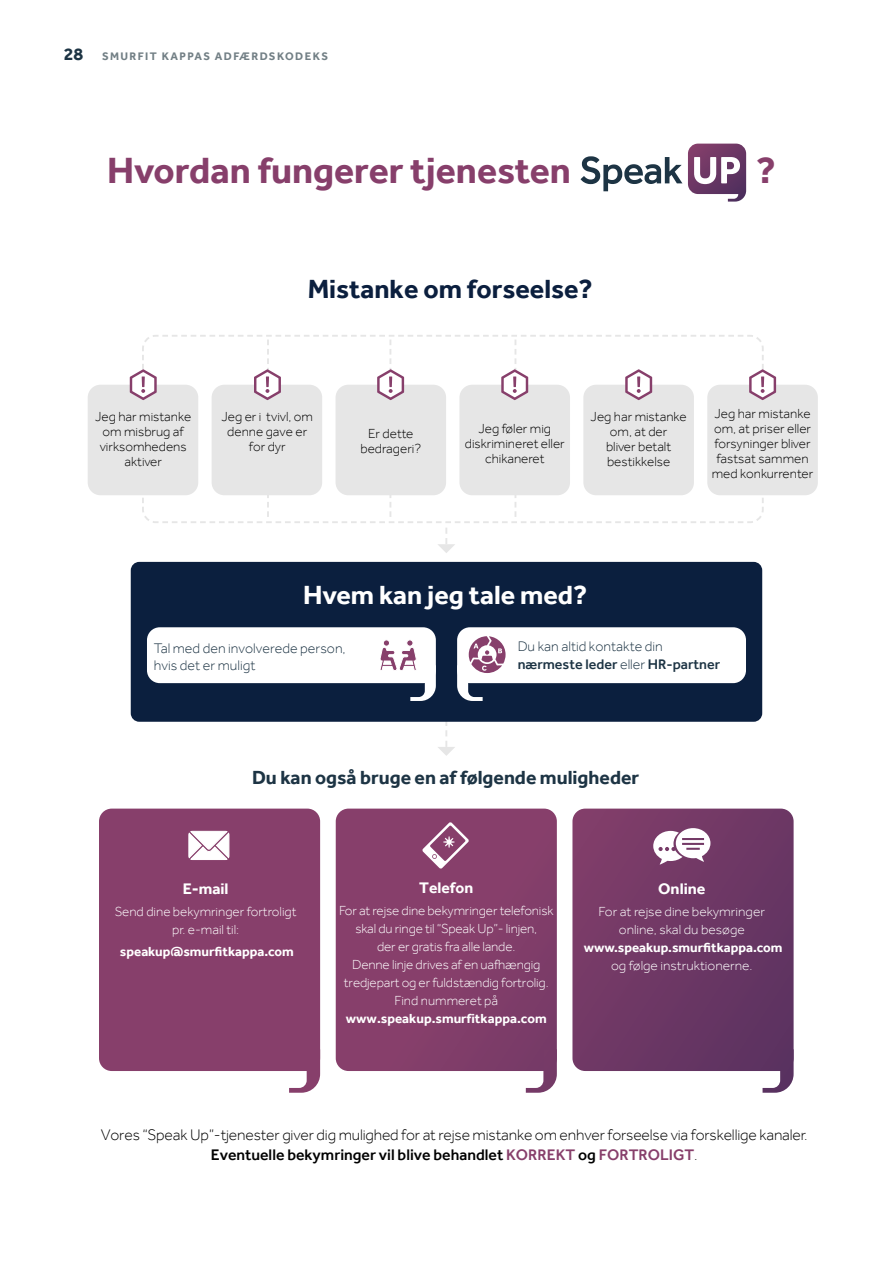
<style>
.page{position:relative;width:893px;height:1263px;background:#fff}
.page>*{position:absolute;margin:0;border:0;box-sizing:border-box;transform-origin:0 0}
.t1{font:700 37.5px "Effra Corp";color:#873f6b}
.t2{font:700 27px "Effra Corp";color:#0b1f3e}
.t3{font:700 27px "Effra Corp";color:#fff}
.t4{font:700 19.5px "Effra Corp";color:#1d3444}
.t5{font:300 15.75px/20.4px "Effra Corp";letter-spacing:-.01em;color:#000;text-align:center}
.t6{font:700 15.75px "Effra Corp";color:#fff}
.t7{font:300 14.25px/17.2px "Effra Corp";color:#1d3444}
.t8{font:300 13.5px/18px "Effra Corp";letter-spacing:-.01em;color:#fff;text-align:center}
.t9{font:300 13.5px/15px "Effra Corp";color:#000;text-align:center}
.t10{font:700 13.5px "Effra Corp";color:#fff}
.t11{font:700 11.25px "Effra Corp";letter-spacing:.125em;color:#727f85}
.s1{font-size:18px;color:#1d3444}
.s2{font-weight:500}
.s3{font-weight:500;color:#873f6b}
</style>
<div class="page">
<div style="left:131px;top:562px;width:631px;height:160px;background:#0b1f3e;border-radius:9px"></div>
<div style="left:99px;top:808px;width:221px;height:263px;background:#873f6b"></div>
<svg style="left:289px;top:1049px;width:31px;height:44px"></svg>
<svg style="left:336px;top:808px;width:221px;height:263px;background:#85406b"></svg>
<svg style="left:526px;top:1049px;width:31px;height:44px"></svg>
<svg style="left:572px;top:808px;width:222px;height:263px;background:#6f3966"></svg>
<svg style="left:762px;top:1049px;width:32px;height:44px"></svg>
<div style="left:88px;top:385px;width:110px;height:110px;background:#e6e6e6;border-radius:13px"></div>
<div style="left:707px;top:385px;width:111px;height:110px;background:#e6e6e6;border-radius:13px"></div>
<svg style="left:749px;top:355px;width:27px;height:148px"></svg>
<svg style="left:130px;top:335px;width:613px;height:218px"></svg>
<svg style="left:437px;top:721px;width:18px;height:35px"></svg>
<svg style="left:580px;top:156px;width:102px;height:35px"></svg>
<svg style="left:688px;top:144px;width:58px;height:58px"></svg>
<svg style="left:422px;top:822px;width:47px;height:47px"></svg>
<svg style="left:188px;top:830px;width:42px;height:30px"></svg>
<svg style="left:653px;top:828px;width:57px;height:37px"></svg>
<div style="left:457px;top:627px;width:289px;height:56px;background:#fff;border-radius:13px"></div>
<svg style="left:457px;top:636px;width:49px;height:65px"></svg>
<div style="left:147px;top:627px;width:289px;height:56px;background:#fff;border-radius:13px"></div>
<div style="left:383px;top:639px;width:7px;height:8px;border:1px solid #fff;border-radius:50%"></div>
<div style="left:406px;top:639px;width:8px;height:8px;border:1px solid #fff;border-radius:50%"></div>
<svg style="left:380px;top:640px;width:56px;height:61px"></svg>
<p class="t11" style="left:64px;top:49px;width:266px"><span class="s1">28</span> SMURFIT KAPPAS ADFÆRDSKODEKS</p>
<h1 class="t1" style="left:107px;top:148px;width:465px">Hvordan fungerer tjenesten</h1>
<h1 class="t1" style="left:756px;top:148px;width:21px">?</h1>
<h2 class="t2" style="left:308px;top:272px;width:287px">Mistanke om forseelse?</h2>
<p class="t9" style="left:95px;top:409px;width:98px">Jeg har mistanke om misbrug af virksomhedens aktiver</p>
<p class="t9" style="left:221px;top:409px;width:93px">Jeg er i tvivl, om denne gave er for dyr</p>
<p class="t9" style="left:360px;top:426px;width:62px">Er dette bedrageri?</p>
<p class="t9" style="left:465px;top:421px;width:102px">Jeg føler mig diskrimineret eller chikaneret</p>
<p class="t9" style="left:591px;top:409px;width:98px">Jeg har mistanke om, at der<br>bliver betalt bestikkelse</p>
<p class="t9" style="left:712px;top:406px;width:103px">Jeg har mistanke om, at priser eller forsyninger bliver fastsat sammen med konkurrenter</p>
<h2 class="t3" style="left:303px;top:578px;width:286px">Hvem kan jeg tale med?</h2>
<p class="t7" style="left:154px;top:640px;width:193px">Tal med den involverede person, hvis det er muligt</p>
<p class="t7" style="left:518px;top:638px;width:204px">Du kan altid kontakte din <span class="s2">nærmeste leder</span> eller <span class="s2">HR-partner</span></p>
<h3 class="t4" style="left:252px;top:766px;width:389px">Du kan også bruge en af følgende muligheder</h3>
<p class="t6" style="left:183px;top:879px;width:47px">E-mail</p>
<p class="t8" style="left:115px;top:902px;width:183px">Send dine bekymringer fortroligt pr. e-mail til:</p>
<p class="t10" style="left:120px;top:943px;width:175px">speakup@smurfitkappa.com</p>
<p class="t6" style="left:419px;top:878px;width:56px">Telefon</p>
<p class="t8" style="left:339px;top:902px;width:216px">For at rejse dine bekymringer telefonisk skal du ringe til “Speak Up”- linjen,<br>der er gratis fra alle lande.<br>Denne linje drives af en uafhængig tredjepart og er fuldstændig fortrolig.<br>Find nummeret på</p>
<p class="t10" style="left:346px;top:1011px;width:202px">www.speakup.smurfitkappa.com</p>
<p class="t6" style="left:658px;top:879px;width:49px">Online</p>
<p class="t8" style="left:599px;top:902px;width:168px">For at rejse dine bekymringer online, skal du besøge</p>
<p class="t10" style="left:584px;top:939px;width:200px">www.speakup.smurfitkappa.com</p>
<p class="t8" style="left:611px;top:956px;width:143px">og følge instruktionerne.</p>
<p class="t5" style="left:101px;top:1124px;width:708px">Vores “Speak Up”-tjenester giver dig mulighed for at rejse mistanke om enhver forseelse via forskellige kanaler.<br><span class="s2">Eventuelle bekymringer vil blive behandlet</span> <span class="s3">KORREKT</span> <span class="s2">og</span> <span class="s3">FORTROLIGT</span>.</p>
</div>
